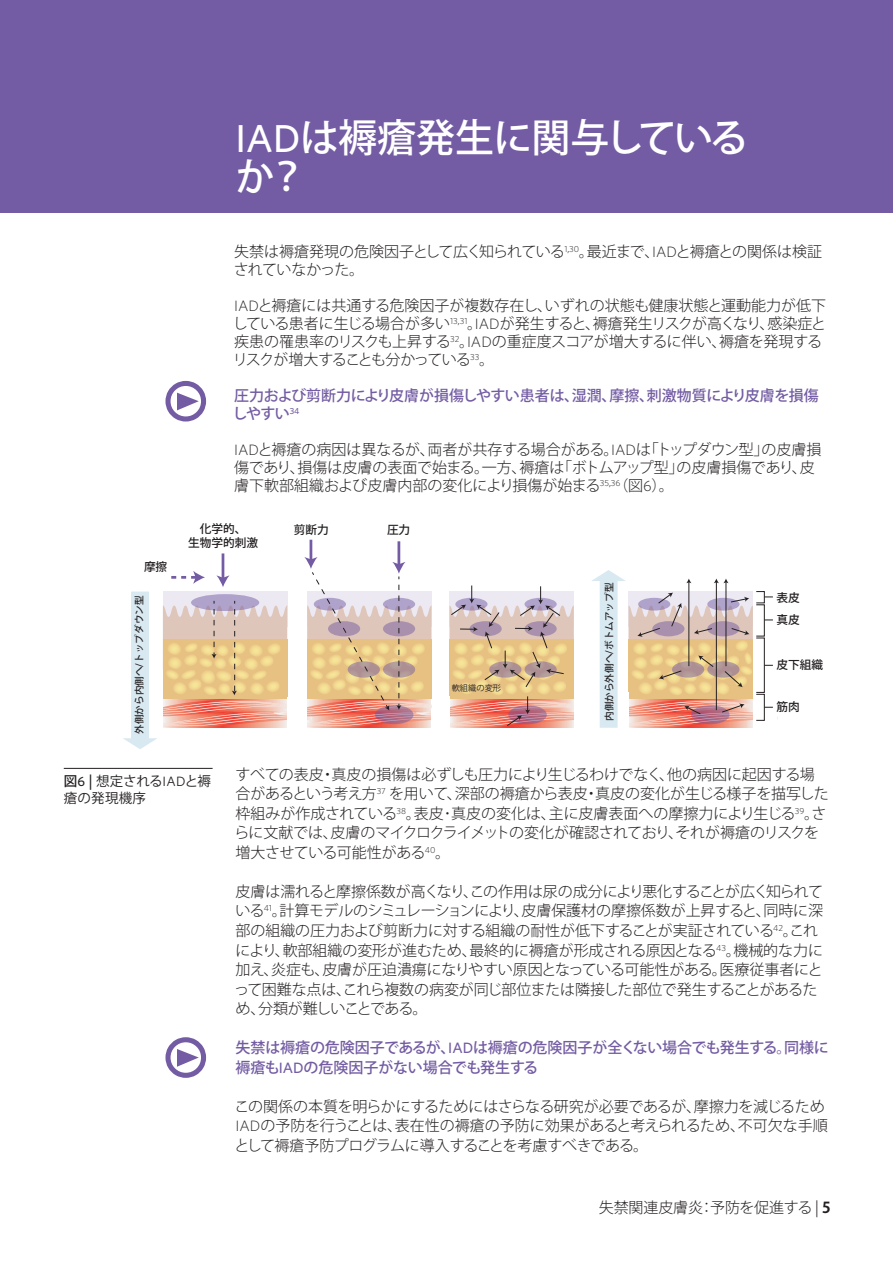
<style>
.page{position:relative;width:893px;height:1263px;background:#fff}
.page>*{position:absolute;margin:0;border:0;box-sizing:border-box;transform-origin:0 0}
.t1{font:500 39px/39px "Koz Go Pr 6 N";letter-spacing:-.02em;color:#fff}
.t2{font:300 15px/19.5px "Koz Go Pr 6 N";letter-spacing:-.005em;color:#231f20}
.t3{font:500 15px/18px "Koz Go Pr 6 N";letter-spacing:-.01em;color:#735ca3}
.t4{font:300 15px/18px "Koz Go Pr 6 N";letter-spacing:-.04em;color:#231f20}
.t5{font:13.5px/16.8px "Koz Go Pr 6 N";letter-spacing:.02em;color:#231f20}
.t6{font:500 11.7px/22.5px "Koz Go Pr 6 N";color:#231f20}
.t7{font:500 9.6px "Koz Go Pr 6 N";color:#231f20}
.t8{font:8.25px "Koz Go Pr 6 N";color:#231f20}
.s1{font-family:"Whitney"}
.s2{font-weight:500}
.s3{font-family:"Whitney";font-weight:500}
.s4{font-weight:700}
</style>
<div class="page">
<div style="left:0;top:0;width:893px;height:213px;background:#735ca3"></div>
<svg style="left:165px;top:381px;width:41px;height:40px"></svg>
<hr style="left:64px;top:768px;width:149px;height:1px;background:#231f20">
<svg style="left:165px;top:1037px;width:41px;height:41px"></svg>
<div style="left:131px;top:591px;width:18px;height:150px;background:#d8e9f1"></div>
<svg style="left:123px;top:738px;width:34px;height:11px"></svg>
<hr style="left:222px;top:553px;width:2px;height:26px;background:#735ca3">
<hr style="left:397px;top:541px;width:3px;height:24px;background:#735ca3">
<hr style="left:310px;top:540px;width:2px;height:20px;background:#735ca3">
<svg style="left:131px;top:557px;width:647px;height:171px"></svg>
<h1 class="t1" style="left:236px;top:119px;width:514px"><span class="s1">IAD</span>は褥瘡発生に関与しているか？</h1>
<p class="t4" style="left:234px;top:243px;width:590px">失禁は褥瘡発現の危険因子として広く知られている<sup>1</sup><sup>,</sup><sup>30</sup>。最近まで、<span class="s1">IAD</span>と褥瘡との関係は検証されていなかった。</p>
<p class="t2" style="left:233px;top:297px;width:595px;line-height:18px"><span class="s1">IAD</span>と褥瘡には共通する危険因子が複数存在し、いずれの状態も健康状態と運動能力が低下している患者に生じる場合が多い<sup>13</sup><sup>,</sup><sup>31</sup>。<span class="s1">IAD</span>が発生すると、褥瘡発生リスクが高くなり、感染症と疾患の罹患率のリスクも上昇する<sup>32</sup>。<span class="s1">IAD</span>の重症度スコアが増大するに伴い、褥瘡を発現するリスクが増大することも分かっている<sup>33</sup>。</p>
<p class="t3" style="left:232px;top:387px;width:588px">圧力および剪断力により皮膚が損傷しやすい患者は、湿潤、摩擦、刺激物質により皮膚を損傷しやすい<sup>34</sup></p>
<p class="t2" style="left:234px;top:441px;width:589px;line-height:18px"><span class="s1">IAD</span>と褥瘡の病因は異なるが、両者が共存する場合がある。<span class="s1">IAD</span>は「トップダウン型」の皮膚損傷であり、損傷は皮膚の表面で始まる。一方、褥瘡は「ボトムアップ型」の皮膚損傷であり、皮膚下軟部組織および皮膚内部の変化により損傷が始まる<sup>35</sup><sup>,</sup><sup>36</sup>（図<span class="s1">6</span>）。</p>
<p class="t6" style="left:144px;top:556px;width:25px">摩擦</p>
<p class="t7" style="left:134px;top:734px;width:140px;rotate:-90deg">外側から内側へ/トップダウン型</p>
<p class="t6" style="left:188px;top:522px;width:72px;line-height:14px;text-align:center">化学的、<br>生物学的刺激</p>
<p class="t6" style="left:294px;top:519px;width:37px">剪断力</p>
<p class="t6" style="left:387px;top:519px;width:25px">圧力</p>
<p class="t8" style="left:452px;top:683px;width:51px">軟組織の変形</p>
<p class="t7" style="left:604px;top:721px;width:140px;rotate:-90deg">内側から外側へ/ボトムアップ型</p>
<p class="t6" style="left:776px;top:587px;width:25px">表皮真皮</p>
<p class="t6" style="left:776px;top:654px;width:48px">皮下組織</p>
<p class="t6" style="left:776px;top:696px;width:25px">筋肉</p>
<p class="t5" style="left:64px;top:773px;width:149px"><span class="s2">図</span><span class="s3">6</span> <span class="s2">|</span> 想定される<span class="s1">IAD</span>と褥瘡の発現機序</p>
<p class="t2" style="left:235px;top:765px;width:596px">すべての表皮・真皮の損傷は必ずしも圧力により生じるわけでなく、他の病因に起因する場合があるという考え方<sup>37</sup> を用いて、深部の褥瘡から表皮・真皮の変化が生じる様子を描写した枠組みが作成されている<sup>38</sup>。表皮･真皮の変化は、主に皮膚表面への摩擦力により生じる<sup>39</sup>。さらに文献では、皮膚のマイクロクライメットの変化が確認されており、それが褥瘡のリスクを増大させている可能性がある<sup>40</sup>。</p>
<p class="t2" style="left:234px;top:882px;width:590px">皮膚は濡れると摩擦係数が高くなり、この作用は尿の成分により悪化することが広く知られている<sup>41</sup>。計算モデルのシミュレーションにより、皮膚保護材の摩擦係数が上昇すると、同時に深部の組織の圧力および剪断力に対する組織の耐性が低下することが実証されている<sup>42</sup>。これにより、軟部組織の変形が進むため、最終的に褥瘡が形成される原因となる<sup>43</sup>。機械的な力に加え、炎症も、皮膚が圧迫潰瘍になりやすい原因となっている可能性がある。医療従事者にとって困難な点は、これら複数の病変が同じ部位または隣接した部位で発生することがあるため、分類が難しいことである。</p>
<p class="t3" style="left:236px;top:1038px;width:595px;line-height:19.5px">失禁は褥瘡の危険因子であるが、<span class="s1">IAD</span>は褥瘡の危険因子が全くない場合でも発生する。同様に褥瘡も<span class="s1">IAD</span>の危険因子がない場合でも発生する</p>
<p class="t2" style="left:234px;top:1096px;width:595px">この関係の本質を明らかにするためにはさらなる研究が必要であるが、摩擦力を減じるため<br><span class="s1">IAD</span>の予防を行うことは、表在性の褥瘡の予防に効果があると考えられるため、不可欠な手順として褥瘡予防プログラムに導入することを考慮すべきである。</p>
<p class="t2" style="left:599px;top:1198px;width:233px">失禁関連皮膚炎：予防を促進する | <span class="s4">5</span></p>
</div>
